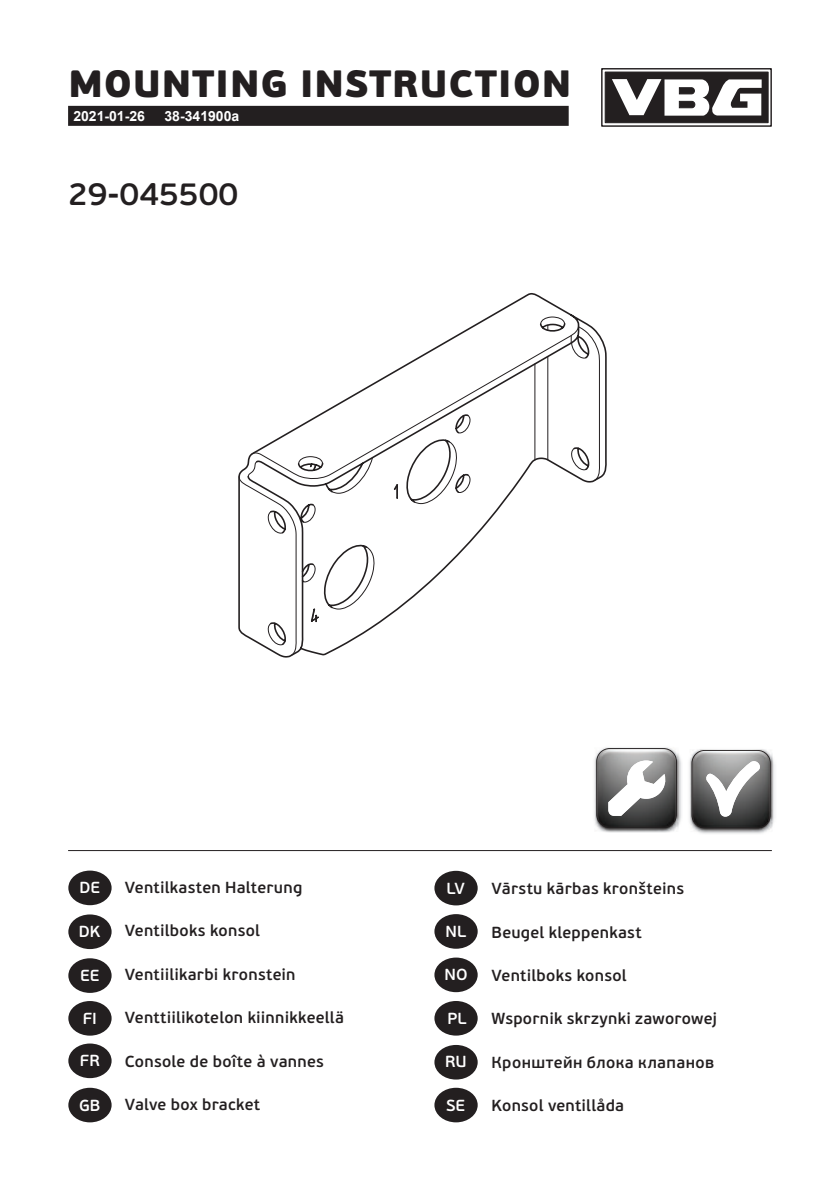
<style>
.page{position:relative;width:840px;height:1191px;background:#fff}
.page>*{position:absolute;margin:0;border:0;box-sizing:border-box;transform-origin:0 0}
.t1{font:900 38px "PF Beau Sans Pro";letter-spacing:.02em;color:#231f20}
.t2{font:600 32px "PF Beau Sans Pro";color:#231f20}
.t3{font:600 16px "PF Beau Sans Pro";letter-spacing:.015em;color:#231f20}
.t4{font:600 16px "PF Beau Sans Pro";color:#fff}
.t5{font:700 14px "Arial";color:#fff}
</style>
<div class="page">
<svg style="left:602px;top:70px;width:167px;height:55px"></svg>
<div style="left:600px;top:68px;width:171px;height:59px;border:1px solid #231f20"></div>
<div style="left:604px;top:72px;width:164px;height:51px;background:#231f20;border:1px solid #231f20"></div>
<svg style="left:612px;top:79px;width:149px;height:37px"></svg>
<div style="left:68px;top:106px;width:500px;height:20px;background:#231f20"></div>
<hr style="left:68px;top:850px;width:703px;height:1px;background:#231f20">
<div style="left:434px;top:1087px;width:43px;height:35px;background:#231f20;border-radius:50%"></div>
<div style="left:68px;top:958px;width:43px;height:35px;background:#231f20;border-radius:50%"></div>
<div style="left:434px;top:1045px;width:43px;height:34px;background:#231f20;border-radius:50%"></div>
<div style="left:434px;top:957px;width:43px;height:35px;background:#231f20;border-radius:50%"></div>
<div style="left:434px;top:1001px;width:43px;height:34px;background:#231f20;border-radius:50%"></div>
<div style="left:68px;top:1043px;width:43px;height:35px;background:#231f20;border-radius:50%"></div>
<div style="left:68px;top:1087px;width:43px;height:35px;background:#231f20;border-radius:50%"></div>
<div style="left:434px;top:914px;width:43px;height:34px;background:#231f20;border-radius:50%"></div>
<div style="left:434px;top:870px;width:43px;height:35px;background:#231f20;border-radius:50%"></div>
<div style="left:68px;top:1001px;width:43px;height:34px;background:#231f20;border-radius:50%"></div>
<div style="left:68px;top:870px;width:43px;height:35px;background:#231f20;border-radius:50%"></div>
<div style="left:68px;top:914px;width:43px;height:35px;background:#231f20;border-radius:50%"></div>
<img style="left:602px;top:753px;width:80px;height:80px">
<img style="left:594px;top:747px;width:84px;height:84px">
<svg style="left:596px;top:748px;width:80px;height:79px"></svg>
<img style="left:699px;top:754px;width:76px;height:80px">
<img style="left:689px;top:749px;width:83px;height:83px">
<svg style="left:691px;top:750px;width:79px;height:78px"></svg>
<svg style="left:540px;top:316px;width:50px;height:9px"></svg>
<svg style="left:320px;top:325px;width:280px;height:218px"></svg>
<svg style="left:238px;top:414px;width:232px;height:242px"></svg>
<h1 class="t1" style="left:68px;top:59px;width:504px">MOUNTING INSTRUCTION</h1>
<p class="t5" style="left:73px;top:106px;width:73px">2021-01-26</p>
<p class="t5" style="left:164px;top:106px;width:76px">38-341900a</p>
<p class="t2" style="left:68px;top:175px;width:171px">29-045500</p>
<p class="t4" style="left:79px;top:878px;width:22px">DE</p>
<p class="t4" style="left:79px;top:922px;width:23px">DK</p>
<p class="t4" style="left:80px;top:965px;width:21px">EE</p>
<p class="t4" style="left:83px;top:1008px;width:16px">FI</p>
<p class="t4" style="left:80px;top:1051px;width:21px">FR</p>
<p class="t4" style="left:79px;top:1095px;width:23px">GB</p>
<p class="t3" style="left:125px;top:878px;width:179px">Ventilkasten Halterung</p>
<p class="t3" style="left:125px;top:921px;width:136px">Ventilboks konsol</p>
<p class="t3" style="left:125px;top:964px;width:172px">Ventiilikarbi kronstein</p>
<p class="t3" style="left:125px;top:1008px;width:220px">Venttiilikotelon kiinnikkeellä</p>
<p class="t3" style="left:125px;top:1051px;width:200px">Console de boîte à vannes</p>
<p class="t3" style="left:125px;top:1095px;width:137px">Valve box bracket</p>
<p class="t4" style="left:446px;top:879px;width:20px">LV</p>
<p class="t4" style="left:445px;top:921px;width:22px">NL</p>
<p class="t4" style="left:444px;top:964px;width:24px">NO</p>
<p class="t4" style="left:447px;top:1008px;width:21px">PL</p>
<p class="t4" style="left:445px;top:1052px;width:23px">RU</p>
<p class="t4" style="left:446px;top:1095px;width:20px">SE</p>
<p class="t3" style="left:491px;top:879px;width:194px">Vārstu kārbas kronšteins</p>
<p class="t3" style="left:491px;top:922px;width:151px">Beugel kleppenkast</p>
<p class="t3" style="left:491px;top:966px;width:136px">Ventilboks konsol</p>
<p class="t3" style="left:491px;top:1009px;width:227px">Wspornik skrzynki zaworowej</p>
<p class="t3" style="left:491px;top:1052px;width:224px">Кронштейн блока клапанов</p>
<p class="t3" style="left:491px;top:1096px;width:134px">Konsol ventillåda</p>
</div>
